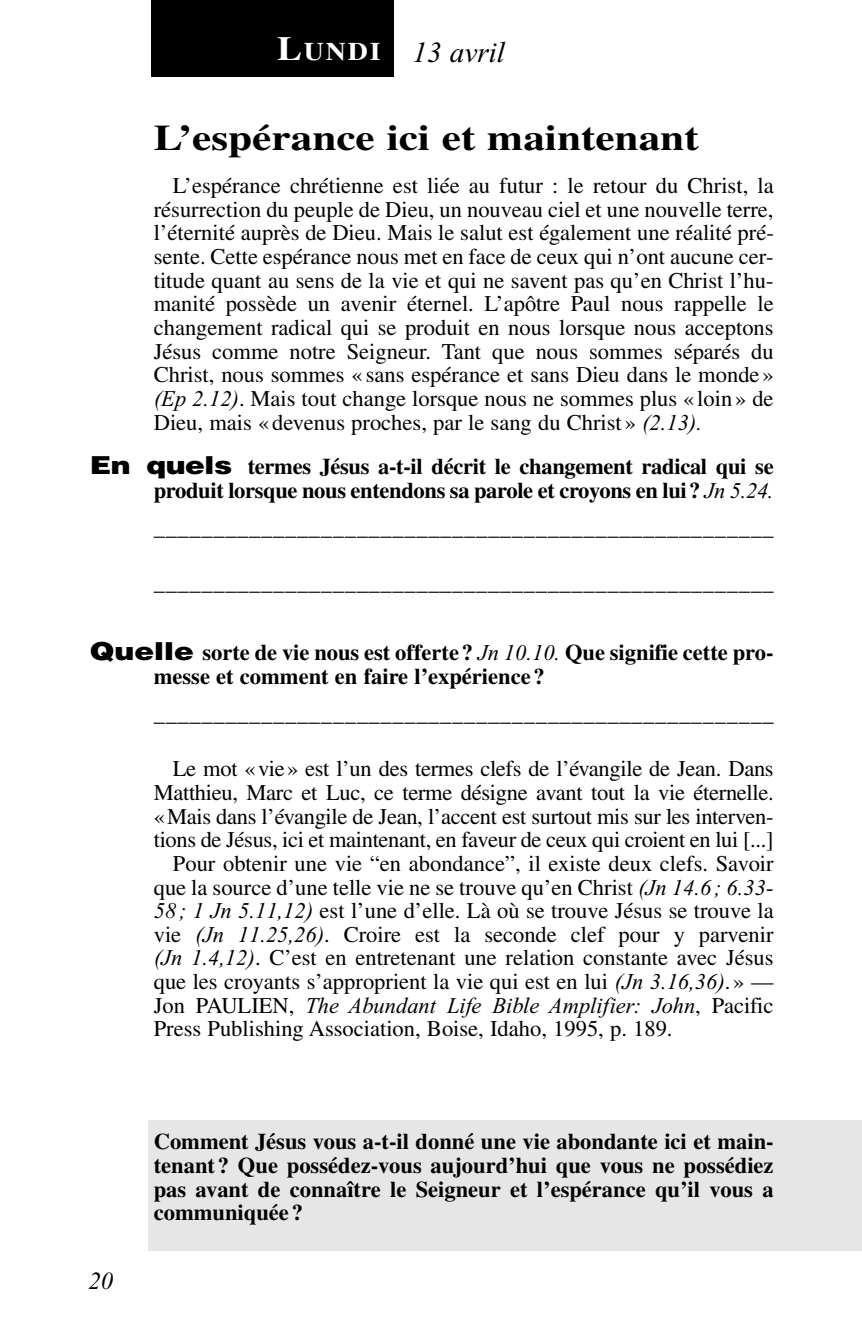
<style>
.page{position:relative;width:862px;height:1321px;background:#fff}
.page>*{position:absolute;margin:0;border:0;box-sizing:border-box;transform-origin:0 0}
.t1{font:700 36px "Times LT Std";color:#000;scale:1.2 1}
.t2{font:italic 29.25px "Times New Roman";color:#000}
.t3{font:italic 24.75px "Times New Roman";color:#000}
.t4{font:22.5px/23.6px "Times LT Std";color:#000;text-align:justify}
.t5{font:700 22.5px/23.6px "Times LT Std";color:#000;text-align:right}
.t6{font:italic 22.5px "Times New Roman";color:#000}
.s1{font-family:"Times LT Std";font-weight:700;font-style:normal;font-size:33.75px;color:#fff}
.s2{font-family:"Times LT Std";font-weight:700;font-style:normal;font-size:25.2px;color:#fff}
.s3{font-family:"Times New Roman";font-style:italic}
.s4{font-family:"Helvetica";font-weight:900;font-size:24.75px}
.s5{font-family:"Times New Roman";font-weight:400;font-style:italic}
.s6{font-family:"Times LT Std";font-style:normal}
</style>
<div class="page">
<div style="left:149px;top:1119px;width:712px;height:130px;background:#e6e6e6"></div>
<div style="left:151px;top:0;width:242px;height:77px;background:#000"></div>
<h2 class="t2" style="left:277px;top:42px;width:229px"><span class="s1">L</span><span class="s2">UNDI</span> 13 avril</h2>
<h1 class="t1" style="left:154px;top:126px;width:455px">L’espérance ici et maintenant</h1>
<p class="t4" style="left:154px;top:176px;width:621px;text-indent:19px">L’espérance chrétienne est liée au futur : le retour du Christ, la résurrection du peuple de Dieu, un nouveau ciel et une nouvelle terre, l’éternité auprès de Dieu. Mais le salut est également une réalité pré&shy;sente. Cette espérance nous met en face de ceux qui n’ont aucune cer&shy;titude quant au sens de la vie et qui ne savent pas qu’en Christ l’hu&shy;manité possède un avenir éternel. L’apôtre Paul nous rappelle le changement radical qui se produit en nous lorsque nous acceptons Jésus comme notre Seigneur. Tant que nous sommes séparés du Christ, nous sommes « sans espérance et sans Dieu dans le monde » <span class="s3">(Ep 2.12)</span>. Mais tout change lorsque nous ne sommes plus « loin » de Dieu, mais « devenus proches, par le sang du Christ » <span class="s3">(2.13).</span></p>
<p class="t5" style="left:90px;top:456px;width:685px;line-height:24.8px"><span class="s4">En quels</span> termes Jésus a-t-il décrit le changement radical qui se produit lorsque nous entendons sa parole et croyons en lui? <span class="s5">Jn 5.24.</span></p>
<p class="t4" style="left:154px;top:517px;width:621px">____________________________________________________</p>
<p class="t4" style="left:154px;top:573px;width:621px">____________________________________________________</p>
<p class="t5" style="left:154px;top:642px;width:621px;line-height:24.8px;text-align:left;text-indent:-64px"><span class="s4">Quelle</span> sorte de vie nous est offerte ? <span class="s5">Jn 10.10.</span> Que signifie cette pro&shy;messe et comment en faire l’expérience?</p>
<p class="t4" style="left:154px;top:703px;width:621px">____________________________________________________</p>
<p class="t4" style="left:154px;top:759px;width:621px;text-align:right">Le mot «vie» est l’un des termes clefs de l’évangile de Jean. Dans Matthieu, Marc et Luc, ce terme désigne avant tout la vie éternelle. «Mais dans l’évangile de Jean, l’accent est surtout mis sur les interven&shy;tions de Jésus, ici et maintenant, en faveur de ceux qui croient en lui [...] Pour obtenir une vie “en abondance”, il existe deux clefs. Savoir que la source d’une telle vie ne se trouve qu’en Christ <span class="s3">(Jn 14.6; 6.33- 58; 1 Jn 5.11,12)</span> est l’une d’elle. Là où se trouve Jésus se trouve la vie <span class="s3">(Jn 11.25,26)</span>. Croire est la seconde clef pour y parvenir <span class="s3">(Jn 1.4,12)</span>. C’est en entretenant une relation constante avec Jésus que les croyants s’approprient la vie qui est en lui <span class="s3">(Jn 3.16,36)</span>. » —</p>
<p class="t6" style="left:154px;top:997px;width:621px"><span class="s6">Jon PAULIEN,</span> The Abundant Life Bible Amplifier: John<span class="s6">, Pacific</span></p>
<p class="t4" style="left:154px;top:1019px;width:520px">Press Publishing Association, Boise, Idaho, 1995, p. 189.</p>
<p class="t3" style="left:88px;top:1271px;width:26px">20</p>
<p class="t5" style="left:154px;top:1132px;width:621px;text-align:justify">Comment Jésus vous a-t-il donné une vie abondante ici et main&shy;tenant? Que possédez-vous aujourd’hui que vous ne possédiez pas avant de connaître le Seigneur et l’espérance qu’il vous a communiquée?</p>
</div>
